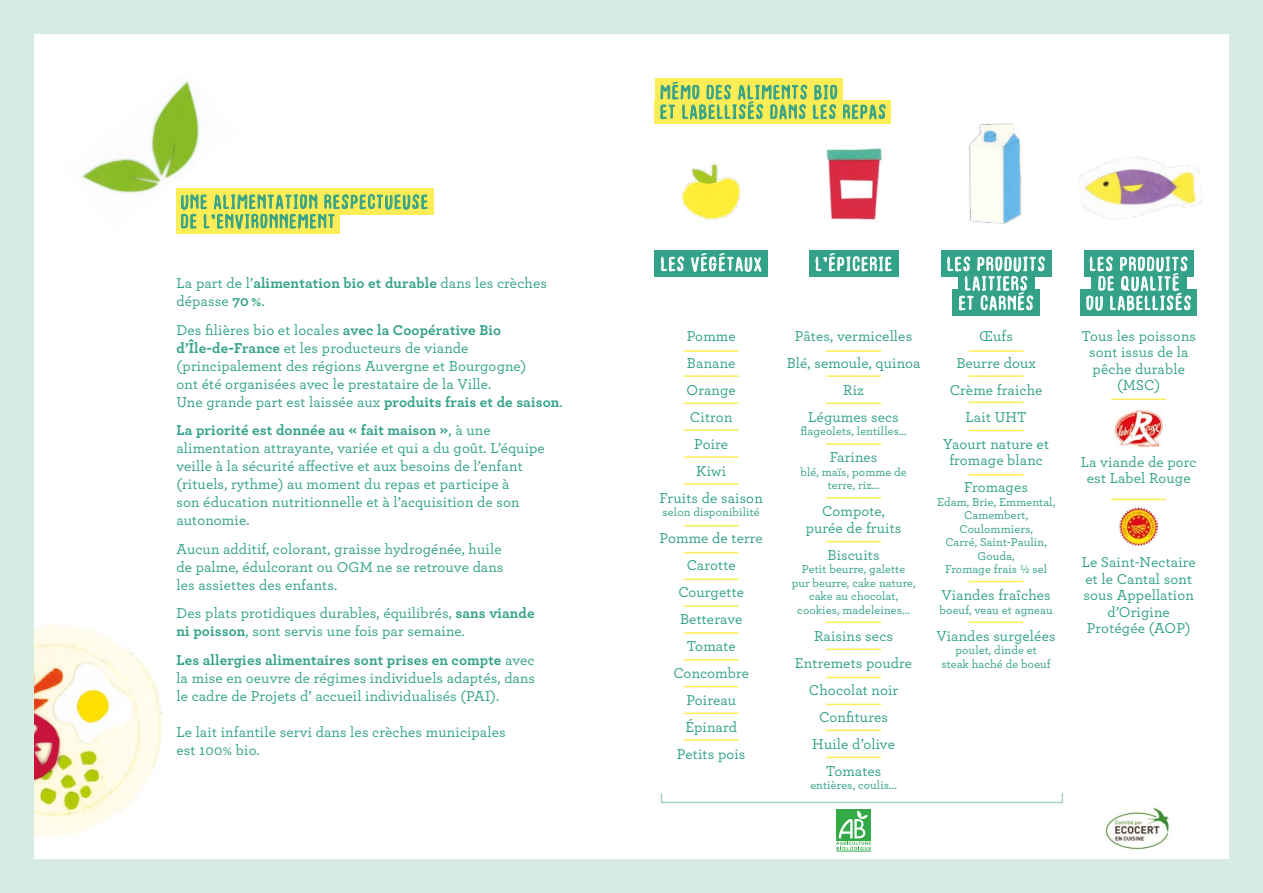
<style>
.page{position:relative;width:1263px;height:893px;background:#d6ebe2}
.page>*{position:absolute;margin:0;border:0;box-sizing:border-box;transform-origin:0 0}
.t1{font:19.5px/19.5px "Bad Ink";letter-spacing:.05em;color:#33a289}
.t2{font:19.5px/19.5px "Bad Ink";letter-spacing:.05em;color:#fff;text-align:center}
.t3{font:500 15px/27px "Archer";letter-spacing:.01em;color:#33a289;text-align:center}
.t4{font:500 12px/13.5px "Archer";letter-spacing:.01em;color:#33a289;text-align:center}
.s1{font-weight:700}
</style>
<div class="page">
<div style="left:34px;top:34px;width:1195px;height:825px;background:#fff"></div>
<div style="left:176px;top:188px;width:258px;height:26px;background:#fced56"></div>
<svg style="left:181px;top:193px;width:247px;height:41px"></svg>
<img style="left:82px;top:81px;width:156px;height:150px">
<img style="left:34px;top:625px;width:129px;height:211px">
<div style="left:655px;top:79px;width:187px;height:26px;background:#fced56"></div>
<div style="left:655px;top:101px;width:236px;height:23px;background:#fced56"></div>
<div style="left:655px;top:250px;width:113px;height:26px;background:#33a289"></div>
<div style="left:809px;top:250px;width:89px;height:26px;background:#33a289"></div>
<div style="left:941px;top:250px;width:110px;height:26px;background:#33a289"></div>
<div style="left:1084px;top:250px;width:110px;height:26px;background:#33a289"></div>
<div style="left:1080px;top:289px;width:117px;height:27px;background:#33a289"></div>
<svg style="left:661px;top:256px;width:23px;height:16px"></svg>
<hr style="left:684px;top:429px;width:54px;height:2px;background:#fced56">
<hr style="left:684px;top:456px;width:54px;height:2px;background:#fced56">
<hr style="left:684px;top:483px;width:54px;height:2px;background:#fced56">
<hr style="left:684px;top:525px;width:54px;height:2px;background:#fced56">
<hr style="left:684px;top:552px;width:54px;height:1px;background:#fced56">
<hr style="left:684px;top:579px;width:54px;height:1px;background:#fced56">
<hr style="left:684px;top:605px;width:54px;height:2px;background:#fced56">
<hr style="left:684px;top:632px;width:54px;height:2px;background:#fced56">
<hr style="left:684px;top:659px;width:54px;height:1px;background:#fced56">
<hr style="left:684px;top:686px;width:54px;height:1px;background:#fced56">
<hr style="left:684px;top:713px;width:54px;height:1px;background:#fced56">
<hr style="left:684px;top:739px;width:54px;height:2px;background:#fced56">
<hr style="left:684px;top:350px;width:54px;height:2px;background:#fced56">
<hr style="left:827px;top:350px;width:53px;height:2px;background:#fced56">
<hr style="left:969px;top:350px;width:54px;height:2px;background:#fced56">
<hr style="left:1112px;top:399px;width:53px;height:1px;background:#fced56">
<hr style="left:1112px;top:499px;width:53px;height:1px;background:#fced56">
<hr style="left:827px;top:375px;width:53px;height:2px;background:#fced56">
<hr style="left:969px;top:375px;width:54px;height:2px;background:#fced56">
<hr style="left:969px;top:401px;width:54px;height:2px;background:#fced56">
<hr style="left:969px;top:430px;width:54px;height:1px;background:#fced56">
<hr style="left:969px;top:474px;width:54px;height:2px;background:#fced56">
<hr style="left:969px;top:581px;width:54px;height:1px;background:#fced56">
<hr style="left:969px;top:622px;width:54px;height:1px;background:#fced56">
<hr style="left:827px;top:403px;width:53px;height:1px;background:#fced56">
<hr style="left:827px;top:443px;width:53px;height:2px;background:#fced56">
<hr style="left:827px;top:497px;width:53px;height:2px;background:#fced56">
<hr style="left:827px;top:541px;width:53px;height:1px;background:#fced56">
<hr style="left:827px;top:622px;width:53px;height:1px;background:#fced56">
<hr style="left:827px;top:649px;width:53px;height:1px;background:#fced56">
<hr style="left:827px;top:677px;width:53px;height:1px;background:#fced56">
<hr style="left:827px;top:704px;width:53px;height:1px;background:#fced56">
<hr style="left:827px;top:730px;width:53px;height:1px;background:#fced56">
<hr style="left:827px;top:757px;width:53px;height:1px;background:#fced56">
<div style="left:661px;top:793px;width:402px;height:10px;border:2px solid #a7d5c2"></div>
<hr style="left:684px;top:375px;width:54px;height:2px;background:#fced56">
<hr style="left:684px;top:403px;width:54px;height:1px;background:#fced56">
<img style="left:826px;top:148px;width:56px;height:72px">
<svg style="left:660px;top:78px;width:231px;height:42px"></svg>
<svg style="left:691px;top:253px;width:71px;height:24px"></svg>
<svg style="left:815px;top:253px;width:77px;height:19px"></svg>
<svg style="left:947px;top:256px;width:98px;height:60px"></svg>
<svg style="left:1086px;top:256px;width:105px;height:55px"></svg>
<img style="left:1115px;top:410px;width:48px;height:37px">
<img style="left:1119px;top:507px;width:39px;height:39px">
<img style="left:1105px;top:807px;width:64px;height:43px">
<img style="left:1080px;top:156px;width:122px;height:64px">
<img style="left:681px;top:163px;width:60px;height:57px">
<div style="left:835px;top:808px;width:37px;height:44px;background:#aeddb6"></div>
<hr style="left:836px;top:851px;width:35px;height:1px;background:#31aa47">
<div style="left:836px;top:809px;width:35px;height:31px;background:#31aa47"></div>
<svg style="left:836px;top:810px;width:35px;height:40px"></svg>
<img style="left:969px;top:123px;width:52px;height:101px">
<h1 class="t1" style="left:180px;top:194px;width:249px">UNE ALIMENTATION RESPECTUEUSE<br>DE L'ENVIRONNEMENT</h1>
<p class="t3" style="left:176px;top:274px;width:372px;line-height:18px;text-align:left">La part de l’<span class="s1">alimentation bio et durable</span> dans les crèches dépasse <span class="s1">70 %</span>.</p>
<p class="t3" style="left:176px;top:320px;width:388px;line-height:18px;text-align:left">Des filières bio et locales <span class="s1">avec la Coopérative Bio d’Île-de-France</span> et les producteurs de viande (principalement des régions Auvergne et Bourgogne)<br>ont été organisées avec le prestataire de la Ville.<br>Une grande part est laissée aux <span class="s1">produits frais et de saison</span>.</p>
<p class="t3" style="left:176px;top:421px;width:370px;line-height:18px;text-align:left"><span class="s1">La priorité est donnée au « fait maison »</span>, à une alimentation attrayante, variée et qui a du goût. L’équipe veille à la sécurité affective et aux besoins de l’enfant (rituels, rythme) au moment du repas et participe à<br>son éducation nutritionnelle et à l’acquisition de son autonomie.</p>
<p class="t3" style="left:176px;top:539px;width:328px;line-height:18px;text-align:left">Aucun additif, colorant, graisse hydrogénée, huile de palme, édulcorant ou OGM ne se retrouve dans les assiettes des enfants.</p>
<p class="t3" style="left:176px;top:604px;width:360px;line-height:18px;text-align:left">Des plats protidiques durables, équilibrés, <span class="s1">sans viande ni poisson</span>, sont servis une fois par semaine.</p>
<p class="t3" style="left:176px;top:650px;width:360px;line-height:18px;text-align:justify"><span class="s1">Les allergies alimentaires sont prises en compte</span> avec la mise en oeuvre de régimes individuels adaptés, dans le cadre de Projets d’ accueil individualisés (PAI).</p>
<p class="t3" style="left:176px;top:722px;width:331px;line-height:18px;text-align:left">Le lait infantile servi dans les crèches municipales est 100% bio.</p>
<h1 class="t1" style="left:660px;top:84px;width:228px">MÉMO DES ALIMENTS BIO<br>ET LABELLISÉS DANS LES REPAS</h1>
<h1 class="t2" style="left:660px;top:256px;width:103px">LES VÉGÉTAUX</h1>
<h1 class="t2" style="left:815px;top:256px;width:78px">L'ÉPICERIE</h1>
<h1 class="t2" style="left:947px;top:256px;width:100px">LES PRODUITS<br>LAITIERS<br>ET CARNÉS</h1>
<h1 class="t2" style="left:1086px;top:256px;width:107px">LES PRODUITS<br>DE QUALITÉ<br>OU LABELLISÉS</h1>
<p class="t3" style="left:660px;top:321px;width:105px">Pomme<br>Banane<br>Orange<br>Citron<br>Poire<br>Kiwi<br>Fruits de saison</p>
<p class="t4" style="left:663px;top:505px;width:99px">selon disponibilité</p>
<p class="t3" style="left:659px;top:524px;width:105px">Pomme de terre<br>Carotte<br>Courgette<br>Betterave<br>Tomate<br>Concombre<br>Poireau<br>Épinard<br>Petits pois</p>
<p class="t3" style="left:943px;top:321px;width:107px">Œufs<br>Beurre doux<br>Crème fraiche<br>Lait UHT<br>Yaourt nature et</p>
<p class="t3" style="left:949px;top:446px;width:95px">fromage blanc<br>Fromages</p>
<p class="t4" style="left:937px;top:494px;width:120px">Edam, Brie, Emmental,<br>Camembert,<br>Coulommiers,<br>Carré, Saint-Paulin,<br>Gouda,<br>Fromage frais ½ sel</p>
<p class="t3" style="left:941px;top:581px;width:111px">Viandes fraîches</p>
<p class="t4" style="left:940px;top:602px;width:114px">boeuf, veau et agneau</p>
<p class="t3" style="left:936px;top:621px;width:121px">Viandes surgelées</p>
<p class="t4" style="left:941px;top:643px;width:111px">poulet, dinde et steak haché de boeuf</p>
<p class="t3" style="left:787px;top:321px;width:135px">Pâtes, vermicelles<br>Blé, semoule, quinoa<br>Riz<br>Légumes secs</p>
<p class="t4" style="left:801px;top:424px;width:107px">flageolets, lentilles…</p>
<p class="t3" style="left:830px;top:443px;width:49px">Farines</p>
<p class="t4" style="left:800px;top:464px;width:108px">blé, maïs, pomme de terre, riz...</p>
<p class="t3" style="left:806px;top:502px;width:97px;line-height:16.5px">Compote, purée de fruits</p>
<p class="t3" style="left:827px;top:540px;width:53px">Biscuits</p>
<p class="t4" style="left:792px;top:562px;width:125px">Petit beurre, galette pur beurre, cake nature, cake au chocolat, cookies, madeleines...</p>
<p class="t3" style="left:795px;top:621px;width:119px">Raisins secs<br>Entremets poudre<br>Chocolat noir<br>Confitures<br>Huile d’olive<br>Tomates</p>
<p class="t4" style="left:810px;top:778px;width:88px">entières, coulis...</p>
<p class="t3" style="left:1081px;top:327px;width:116px;line-height:16.5px">Tous les poissons sont issus de la pêche durable (MSC)</p>
<p class="t3" style="left:1081px;top:453px;width:117px;line-height:16.5px">La viande de porc est Label Rouge</p>
<p class="t3" style="left:1082px;top:553px;width:116px;line-height:16.5px">Le Saint-Nectaire et le Cantal sont sous Appellation d’Origine<br>Protégée (AOP)</p>
</div>
